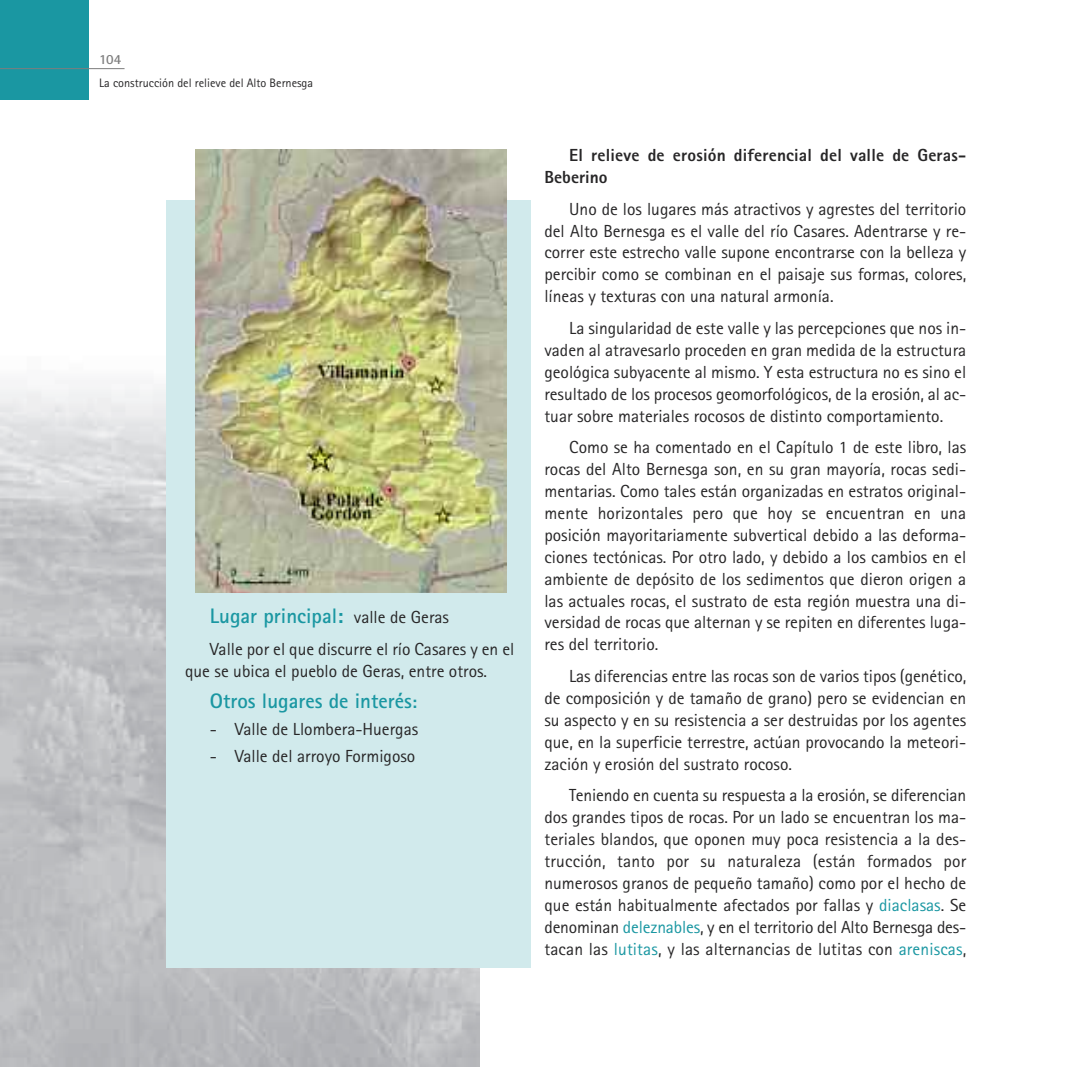
<style>
.page{position:relative;width:1067px;height:1067px;background:#fff}
.page>*{position:absolute;margin:0;border:0;box-sizing:border-box;transform-origin:0 0}
.t1{font:700 21px "Rotis Sans Serif";color:#1a97a2}
.t2{font:17.5px/21.9px "Rotis Sans Serif";color:#272627;text-align:justify}
.t3{font:800 17.5px/21.9px "Rotis Sans Serif";letter-spacing:.01em;color:#272627}
.t4{font:700 14px "Rotis Sans Serif";color:#7d7d7d}
.t5{font:12.25px "Rotis Sans Serif";color:#272627}
.s1{font-weight:400;font-size:17.5px;color:#272627}
.s2{font-size:17.5px}
.s3{color:#1a97a2}
</style>
<div class="page">
<div style="left:166px;top:200px;width:365px;height:767px;background:#d1eaec"></div>
<img style="left:195px;top:150px;width:311px;height:442px">
<div style="left:0;top:0;width:89px;height:99px;background:#1a97a2"></div>
<hr style="left:0;top:68px;width:124px;height:1px;background:#7d7d7d">
<p class="t4" style="left:99px;top:55px;width:24px">104</p>
<p class="t5" style="left:99px;top:78px;width:215px">La construcción del relieve del Alto Bernesga</p>
<p class="t1" style="left:210px;top:608px;width:241px">Lugar principal: <span class="s1">valle de Geras</span></p>
<p class="t2" style="left:185px;top:639px;width:331px;text-indent:25px">Valle por el que discurre el río Casares y en el que se ubica el pueblo de Geras, entre otros.</p>
<p class="t1" style="left:210px;top:694px;width:209px">Otros lugares de interés<span class="s2">:</span></p>
<p class="t2" style="left:210px;top:720px;width:210px">- Valle de Llombera-Huergas</p>
<p class="t2" style="left:210px;top:747px;width:207px">- Valle del arroyo Formigoso</p>
<p class="t3" style="left:544px;top:146px;width:423px;text-indent:25px">El relieve de erosión diferencial del valle de Geras-<br>Beberino</p>
<p class="t2" style="left:544px;top:199px;width:423px;text-indent:25px">Uno de los lugares más atractivos y agrestes del territorio del Alto Bernesga es el valle del río Casares. Adentrarse y re&shy;correr este estrecho valle supone encontrarse con la belleza y percibir como se combinan en el paisaje sus formas, colores, líneas y texturas con una natural armonía.</p>
<p class="t2" style="left:544px;top:319px;width:423px;text-indent:25px">La singularidad de este valle y las percepciones que nos in&shy;vaden al atravesarlo proceden en gran medida de la estructura geológica subyacente al mismo. Y esta estructura no es sino el resultado de los procesos geomorfológicos, de la erosión, al ac&shy;tuar sobre materiales rocosos de distinto comportamiento.</p>
<p class="t2" style="left:544px;top:438px;width:423px;text-indent:25px">Como se ha comentado en el Capítulo 1 de este libro, las rocas del Alto Bernesga son, en su gran mayoría, rocas sedi&shy;mentarias. Como tales están organizadas en estratos original&shy;mente horizontales pero que hoy se encuentran en una posición mayoritariamente subvertical debido a las deforma&shy;ciones tectónicas. Por otro lado, y debido a los cambios en el ambiente de depósito de los sedimentos que dieron origen a las actuales rocas, el sustrato de esta región muestra una di&shy;versidad de rocas que alternan y se repiten en diferentes luga&shy;res del territorio.</p>
<p class="t2" style="left:544px;top:667px;width:423px;text-indent:25px">Las diferencias entre las rocas son de varios tipos (genético, de composición y de tamaño de grano) pero se evidencian en su aspecto y en su resistencia a ser destruidas por los agentes que, en la superficie terrestre, actúan provocando la meteori&shy;zación y erosión del sustrato rocoso.</p>
<p class="t2" style="left:544px;top:786px;width:423px;text-indent:25px">Teniendo en cuenta su respuesta a la erosión, se diferencian dos grandes tipos de rocas. Por un lado se encuentran los ma&shy;teriales blandos, que oponen muy poca resistencia a la des&shy;trucción, tanto por su naturaleza (están formados por numerosos granos de pequeño tamaño) como por el hecho de que están habitualmente afectados por fallas y <span class="s3">diaclasas</span>. Se denominan <span class="s3">deleznables</span>, y en el territorio del Alto Bernesga des&shy;tacan las <span class="s3">lutitas</span>, y las alternancias de lutitas con <span class="s3">areniscas</span>,</p>
</div>
